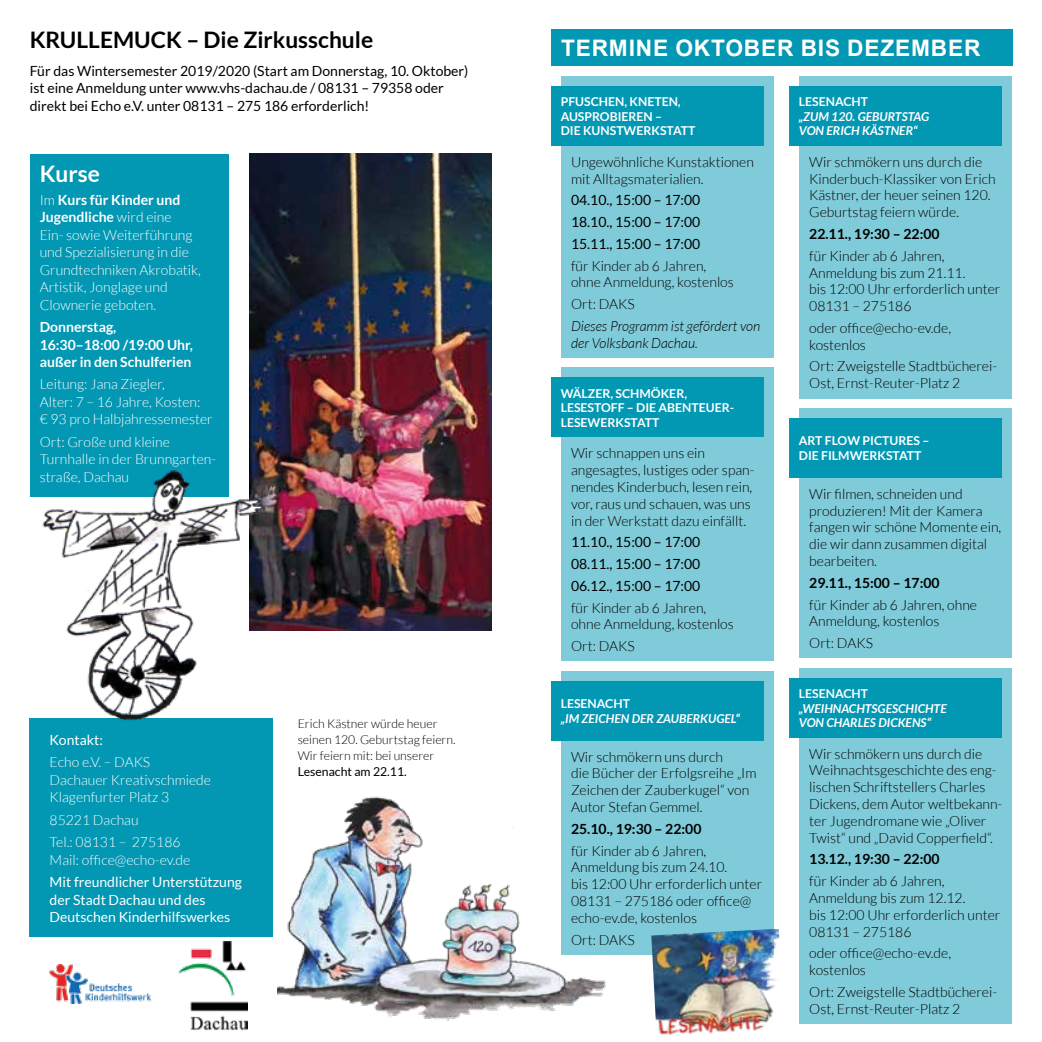
<style>
.page{position:relative;width:1042px;height:1042px;background:#fff}
.page>*{position:absolute;margin:0;border:0;box-sizing:border-box;transform-origin:0 0}
.t1{font:700 22.75px "Lato";color:#000}
.t2{font:700 22.75px "Arial";letter-spacing:.035em;color:#fff}
.t3{font:700 22.75px "Lato";color:#fff}
.t4{font:300 14px/16.8px "Lato";color:#000}
.t5{font:300 14px/17.5px "Lato";color:#fff}
.t6{font:14px/21.7px "Lato";color:#000;text-align:justify}
.t7{font:14px/17.5px "Lato";color:#fff}
.t8{font:700 14px "Lato";color:#000}
.t9{font:700 14px/17.5px "Lato";color:#fff}
.t10{font:italic 300 14px/16.8px "Lato";color:#000}
.t11{font:700 12.25px/14.7px "Lato";color:#fff}
.t12{font:italic 700 12.25px/14.7px "Lato";color:#fff}
.t13{font:300 12.25px/15.8px "Lato";color:#000}
.t14{font:12.25px "Lato";color:#000}
.s1{font-weight:700}
</style>
<div class="page">
<img style="left:278px;top:796px;width:334px;height:225px">
<div style="left:551px;top:30px;width:461px;height:36px;background:#0297b3"></div>
<div style="left:561px;top:76px;width:213px;height:282px;background:#80cbd9"></div>
<div style="left:799px;top:408px;width:213px;height:250px;background:#80cbd9"></div>
<div style="left:551px;top:86px;width:212px;height:60px;background:#0297b3"></div>
<div style="left:789px;top:418px;width:213px;height:59px;background:#0297b3"></div>
<div style="left:561px;top:368px;width:213px;height:293px;background:#80cbd9"></div>
<div style="left:551px;top:377px;width:212px;height:60px;background:#0297b3"></div>
<div style="left:561px;top:671px;width:213px;height:283px;background:#80cbd9"></div>
<div style="left:799px;top:76px;width:213px;height:322px;background:#80cbd9"></div>
<div style="left:799px;top:668px;width:213px;height:355px;background:#80cbd9"></div>
<div style="left:551px;top:681px;width:212px;height:59px;background:#0297b3"></div>
<div style="left:789px;top:86px;width:213px;height:60px;background:#0297b3"></div>
<div style="left:789px;top:678px;width:213px;height:59px;background:#0297b3"></div>
<div style="left:30px;top:718px;width:243px;height:219px;background:#0297b3"></div>
<img style="left:178px;top:942px;width:70px;height:89px">
<img style="left:50px;top:964px;width:102px;height:39px">
<div style="left:30px;top:154px;width:198px;height:342px;background:#0297b3"></div>
<img style="left:651px;top:929px;width:129px;height:106px">
<img style="left:249px;top:154px;width:242px;height:477px">
<img style="left:38px;top:454px;width:228px;height:267px">
<h1 class="t1" style="left:30px;top:27px;width:345px">KRULLEMUCK – Die Zirkusschule</h1>
<p class="t6" style="left:30px;top:62px;width:440px;line-height:17.5px;text-align:left">Für das Wintersemester 2019/2020 (Start am Donnerstag, 10. Oktober) ist eine Anmeldung unter www.vhs-dachau.de / 08131 – 79358 oder direkt bei Echo e.V. unter 08131 – 275 186 erforderlich!</p>
<h1 class="t3" style="left:40px;top:161px;width:62px">Kurse</h1>
<p class="t5" style="left:40px;top:191px;width:163px">Im <span class="s1">Kurs für Kinder und<br>Jugendliche</span> wird eine<br>Ein- sowie Weiterführung und Spezialisierung in die<br>Grundtechniken Akrobatik,<br>Artistik, Jonglage und<br>Clownerie geboten.</p>
<p class="t9" style="left:40px;top:318px;width:155px">Donnerstag,<br>16:30–18:00 /19:00 Uhr, außer in den Schulferien</p>
<p class="t5" style="left:40px;top:376px;width:175px">Leitung: Jana Ziegler,<br>Alter: 7 – 16 Jahre, Kosten:<br>€ 93 pro Halbjahressemester</p>
<p class="t5" style="left:40px;top:433px;width:178px">Ort: Große und kleine<br>Turnhalle in der Brunngarten&shy;straße, Dachau</p>
<p class="t7" style="left:50px;top:731px;width:55px">Kontakt:</p>
<p class="t5" style="left:50px;top:753px;width:163px">Echo e.V. – DAKS<br>Dachauer Kreativschmiede<br>Klagenfurter Platz 3</p>
<p class="t5" style="left:50px;top:808px;width:132px;line-height:22.4px">85221 Dachau<br>Tel.: 08131 – 275186</p>
<p class="t5" style="left:50px;top:851px;width:142px">Mail: office@echo-ev.de</p>
<p class="t7" style="left:50px;top:873px;width:194px">Mit freundlicher Unterstützung der Stadt Dachau und des<br>Deutschen Kinderhilfswerkes</p>
<p class="t13" style="left:298px;top:716px;width:159px">Erich Kästner würde heuer seinen 120. Geburtstag feiern.<br>Wir feiern mit: bei unserer</p>
<p class="t14" style="left:298px;top:764px;width:110px">Lesenacht am 22.11.</p>
<h1 class="t2" style="left:561px;top:32px;width:421px">TERMINE OKTOBER BIS DEZEMBER</h1>
<p class="t11" style="left:561px;top:94px;width:136px">PFUSCHEN, KNETEN,<br>AUSPROBIEREN –<br>DIE KUNSTWERKSTATT</p>
<p class="t4" style="left:571px;top:153px;width:184px">Ungewöhnliche Kunstaktionen mit Alltagsmaterialien.</p>
<p class="t6" style="left:571px;top:189px;width:131px">04.10., 15:00 – 17:00<br>18.10., 15:00 – 17:00<br>15.11., 15:00 – 17:00</p>
<p class="t4" style="left:571px;top:257px;width:164px">für Kinder ab 6 Jahren, ohne Anmeldung, kostenlos</p>
<p class="t4" style="left:571px;top:296px;width:65px">Ort: DAKS</p>
<p class="t10" style="left:571px;top:318px;width:191px">Dieses Programm ist gefördert von der Volksbank Dachau.</p>
<p class="t11" style="left:561px;top:385px;width:175px">WÄLZER, SCHMÖKER,<br>LESESTOFF – DIE ABENTEUER-<br>LESEWERKSTATT</p>
<p class="t11" style="left:799px;top:94px;width:71px">LESENACHT</p>
<p class="t12" style="left:799px;top:109px;width:132px">„ZUM 120. GEBURTSTAG<br>VON ERICH KÄSTNER“</p>
<p class="t4" style="left:809px;top:153px;width:188px">Wir schmökern uns durch die<br>Kinderbuch-Klassiker von Erich<br>Kästner, der heuer seinen 120.<br>Geburtstag feiern würde.</p>
<p class="t8" style="left:809px;top:226px;width:132px">22.11., 19:30 – 22:00</p>
<p class="t4" style="left:809px;top:247px;width:193px">für Kinder ab 6 Jahren,<br>Anmeldung bis zum 21.11.<br>bis 12:00 Uhr erforderlich unter<br>08131 – 275186</p>
<p class="t4" style="left:809px;top:319px;width:143px">oder office@echo-ev.de, kostenlos</p>
<p class="t4" style="left:809px;top:358px;width:189px">Ort: Zweigstelle Stadtbücherei-<br>Ost, Ernst-Reuter-Platz 2</p>
<p class="t11" style="left:799px;top:433px;width:132px">ART FLOW PICTURES –</p>
<p class="t4" style="left:571px;top:445px;width:136px">Wir schnappen uns ein</p>
<p class="t11" style="left:799px;top:448px;width:124px">DIE FILMWERKSTATT</p>
<p class="t4" style="left:571px;top:462px;width:185px">angesagtes, lustiges oder span&shy;nendes Kinderbuch, lesen rein, vor, raus und schauen, was uns in der Werkstatt dazu einfällt.</p>
<p class="t6" style="left:571px;top:531px;width:131px">11.10., 15:00 – 17:00<br>08.11., 15:00 – 17:00<br>06.12., 15:00 – 17:00</p>
<p class="t4" style="left:571px;top:599px;width:164px">für Kinder ab 6 Jahren, ohne Anmeldung, kostenlos</p>
<p class="t4" style="left:571px;top:638px;width:65px">Ort: DAKS</p>
<p class="t4" style="left:809px;top:485px;width:194px">Wir filmen, schneiden und produzieren! Mit der Kamera fangen wir schöne Momente ein, die wir dann zusammen digital bearbeiten.</p>
<p class="t8" style="left:809px;top:574px;width:132px">29.11., 15:00 – 17:00</p>
<p class="t4" style="left:809px;top:596px;width:169px">für Kinder ab 6 Jahren, ohne<br>Anmeldung, kostenlos</p>
<p class="t4" style="left:809px;top:635px;width:65px">Ort: DAKS</p>
<p class="t11" style="left:561px;top:696px;width:71px">LESENACHT</p>
<p class="t12" style="left:561px;top:711px;width:181px">„IM ZEICHEN DER ZAUBERKUGEL“</p>
<p class="t4" style="left:571px;top:748px;width:187px">Wir schmökern uns durch<br>die Bücher der Erfolgsreihe „Im<br>Zeichen der Zauberkugel“ von<br>Autor Stefan Gemmel.</p>
<p class="t8" style="left:571px;top:821px;width:132px">25.10., 19:30 – 22:00</p>
<p class="t4" style="left:571px;top:842px;width:193px">für Kinder ab 6 Jahren,<br>Anmeldung bis zum 24.10.<br>bis 12:00 Uhr erforderlich unter<br>08131 – 275186 oder office@ echo-ev.de, kostenlos</p>
<p class="t4" style="left:571px;top:931px;width:65px">Ort: DAKS</p>
<p class="t11" style="left:799px;top:686px;width:71px">LESENACHT</p>
<p class="t12" style="left:799px;top:701px;width:149px">„WEIHNACHTSGESCHICHTE<br>VON CHARLES DICKENS“</p>
<p class="t4" style="left:809px;top:745px;width:194px">Wir schmökern uns durch die<br>Weihnachtsgeschichte des eng&shy;lischen Schriftstellers Charles<br>Dickens, dem Autor weltbekann&shy;ter Jugendromane wie „Oliver<br>Twist“ und „David Copperfield“.</p>
<p class="t8" style="left:809px;top:851px;width:132px">13.12., 19:30 – 22:00</p>
<p class="t4" style="left:809px;top:873px;width:193px">für Kinder ab 6 Jahren,<br>Anmeldung bis zum 12.12.<br>bis 12:00 Uhr erforderlich unter<br>08131 – 275186</p>
<p class="t4" style="left:809px;top:945px;width:143px">oder office@echo-ev.de, kostenlos</p>
<p class="t4" style="left:809px;top:983px;width:189px">Ort: Zweigstelle Stadtbücherei-<br>Ost, Ernst-Reuter-Platz 2</p>
</div>
